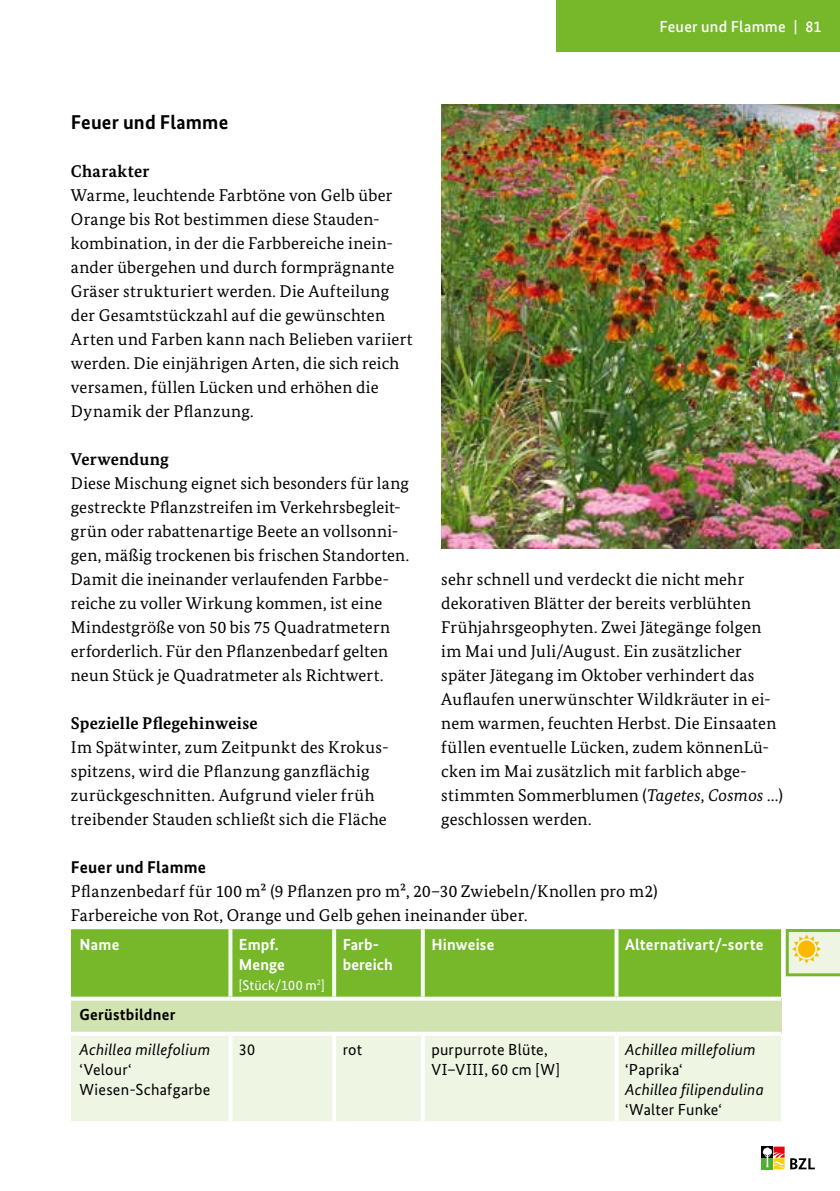
<style>
.page{position:relative;width:840px;height:1191px;background:#fff}
.page>*{position:absolute;margin:0;border:0;box-sizing:border-box;transform-origin:0 0}
.t1{font:700 20px "Bundes Sans";letter-spacing:.01em;color:#000}
.t2{font:17px/24px "Bundes Serif";letter-spacing:.01em;color:#000}
.t3{font:700 17px "Bundes Serif";letter-spacing:.01em;color:#000}
.t4{font:700 17px "Bundes Sans";letter-spacing:.015em;color:#000}
.t5{font:16px/20px "Bundes Sans";letter-spacing:.015em;color:#000}
.t6{font:italic 16px "Bundes Sans";letter-spacing:.015em;color:#000}
.t7{font:700 16px/20px "Bundes Sans";letter-spacing:.01em;color:#fff}
.t8{font:500 16px "Bundes Sans";letter-spacing:.015em;color:#fff}
.t9{font:700 16px "Bundes Sans";letter-spacing:.015em;color:#000}
.t10{font:14px "Bundes Sans";letter-spacing:.01em;color:#fff}
.s1{font-style:italic}
</style>
<div class="page">
<div style="left:556px;top:0;width:283px;height:52px;background:#76b82a"></div>
<svg style="left:761px;top:1146px;width:53px;height:23px"></svg>
<img style="left:441px;top:105px;width:398px;height:444px">
<div style="left:71px;top:929px;width:709px;height:67px;background:#76b82a"></div>
<div style="left:71px;top:998px;width:709px;height:35px;background:#d0e3b0"></div>
<div style="left:71px;top:1036px;width:709px;height:85px;background:#eef5e3"></div>
<svg style="left:228px;top:929px;width:4px;height:67px"></svg>
<svg style="left:332px;top:929px;width:4px;height:67px"></svg>
<svg style="left:420px;top:929px;width:4px;height:67px"></svg>
<svg style="left:614px;top:929px;width:4px;height:67px"></svg>
<svg style="left:71px;top:996px;width:159px;height:4px"></svg>
<svg style="left:230px;top:996px;width:104px;height:4px"></svg>
<svg style="left:334px;top:996px;width:88px;height:4px"></svg>
<svg style="left:422px;top:996px;width:194px;height:4px"></svg>
<svg style="left:616px;top:996px;width:164px;height:4px"></svg>
<svg style="left:71px;top:1031px;width:159px;height:2px"></svg>
<svg style="left:230px;top:1031px;width:104px;height:3px"></svg>
<hr style="left:228px;top:1035px;width:4px;height:86px;background:#fff">
<svg style="left:334px;top:1031px;width:88px;height:2px"></svg>
<hr style="left:332px;top:1035px;width:4px;height:86px;background:#fff">
<svg style="left:422px;top:1031px;width:194px;height:2px"></svg>
<svg style="left:420px;top:1036px;width:4px;height:85px"></svg>
<svg style="left:616px;top:1031px;width:164px;height:3px"></svg>
<svg style="left:614px;top:1036px;width:4px;height:85px"></svg>
<svg style="left:785px;top:929px;width:54px;height:47px;background:#d8e6b3"></svg>
<div style="left:797px;top:940px;width:17px;height:17px;background:#fbba00;border-radius:50%"></div>
<p class="t8" style="left:659px;top:17px;width:163px">Feuer und Flamme | 81</p>
<p class="t1" style="left:71px;top:110px;width:159px">Feuer und Flamme</p>
<p class="t3" style="left:71px;top:161px;width:80px">Charakter</p>
<p class="t2" style="left:71px;top:183px;width:343px">Warme, leuchtende Farbtöne von Gelb über Orange bis Rot bestimmen diese Stauden&shy;kombination, in der die Farbbereiche inein&shy;ander übergehen und durch formprägnante Gräser strukturiert werden. Die Aufteilung der Gesamtstückzahl auf die gewünschten Arten und Farben kann nach Belieben variiert werden. Die einjährigen Arten, die sich reich versamen, füllen Lücken und erhöhen die Dynamik der Pflanzung.</p>
<p class="t3" style="left:71px;top:449px;width:99px">Verwendung</p>
<p class="t2" style="left:71px;top:471px;width:339px">Diese Mischung eignet sich besonders für lang gestreckte Pflanzstreifen im Verkehrsbegleit&shy;grün oder rabattenartige Beete an vollsonni&shy;gen, mäßig trockenen bis frischen Standorten.<br>Damit die ineinander verlaufenden Farbbe&shy;reiche zu voller Wirkung kommen, ist eine Mindestgröße von 50 bis 75 Quadratmetern erforderlich. Für den Pflanzenbedarf gelten neun Stück je Quadratmeter als Richtwert.</p>
<p class="t3" style="left:71px;top:713px;width:188px">Spezielle Pflegehinweise</p>
<p class="t2" style="left:71px;top:735px;width:319px">Im Spätwinter, zum Zeitpunkt des Krokus&shy;spitzens, wird die Pflanzung ganzflächig zurückgeschnitten. Aufgrund vieler früh treibender Stauden schließt sich die Fläche</p>
<p class="t2" style="left:441px;top:567px;width:343px">sehr schnell und verdeckt die nicht mehr dekorativen Blätter der bereits verblühten Frühjahrsgeophyten. Zwei Jätegänge folgen im Mai und Juli/August. Ein zusätzlicher später Jätegang im Oktober verhindert das Auflaufen unerwünschter Wildkräuter in ei&shy;nem warmen, feuchten Herbst. Die Einsaaten füllen eventuelle Lücken, zudem könnenLü&shy;cken im Mai zusätzlich mit farblich abge&shy;stimmten Sommerblumen (<span class="s1">Tagetes</span>, <span class="s1">Cosmos</span> …) geschlossen werden.</p>
<p class="t4" style="left:71px;top:857px;width:136px">Feuer und Flamme</p>
<p class="t2" style="left:71px;top:879px;width:587px">Pflanzenbedarf für 100 m² (9 Pflanzen pro m², 20–30 Zwiebeln/Knollen pro m2)<br>Farbereiche von Rot, Orange und Gelb gehen ineinander über.</p>
<p class="t7" style="left:79px;top:934px;width:41px">Name</p>
<p class="t7" style="left:239px;top:934px;width:47px">Empf.<br>Menge</p>
<p class="t10" style="left:239px;top:976px;width:87px">[Stück/100 m<sup>2</sup>]</p>
<p class="t7" style="left:342px;top:934px;width:52px">Farb&shy;bereich</p>
<p class="t7" style="left:431px;top:934px;width:64px">Hinweise</p>
<p class="t7" style="left:624px;top:934px;width:140px">Alternativart/-sorte</p>
<p class="t9" style="left:79px;top:1004px;width:97px">Gerüstbildner</p>
<p class="t6" style="left:79px;top:1039px;width:132px">Achillea millefolium</p>
<p class="t5" style="left:79px;top:1059px;width:132px">‘Velour‘<br>Wiesen-Schafgarbe</p>
<p class="t5" style="left:239px;top:1039px;width:18px">30</p>
<p class="t5" style="left:342px;top:1039px;width:21px">rot</p>
<p class="t5" style="left:431px;top:1039px;width:130px">purpurrote Blüte,<br>VI–VIII, 60 cm [W]</p>
<p class="t6" style="left:624px;top:1039px;width:132px">Achillea millefolium</p>
<p class="t5" style="left:624px;top:1059px;width:59px">‘Paprika‘</p>
<p class="t6" style="left:624px;top:1079px;width:140px">Achillea filipendulina</p>
<p class="t5" style="left:624px;top:1099px;width:98px">‘Walter Funke‘</p>
</div>
